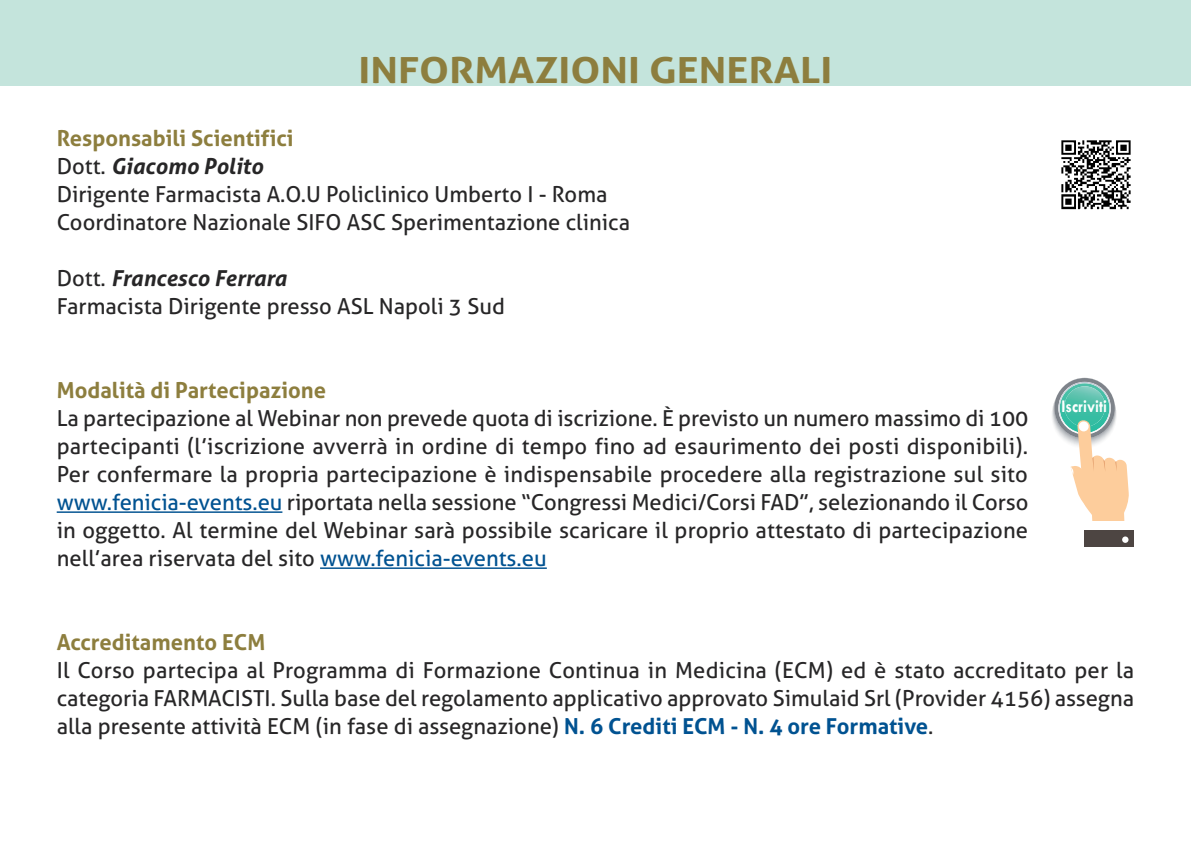
<style>
.page{position:relative;width:1191px;height:851px;background:#fff}
.page>*{position:absolute;margin:0;border:0;box-sizing:border-box;transform-origin:0 0}
.t1{font:700 36px "Aller";color:#8d7e3e;scale:1.15 1}
.t2{font:22px/28px "Aller";color:#272627}
.t3{font:700 22px "Aller";color:#8d7e3e}
.t4{font:700 18px "Tw Cen";color:#fff;scale:.85 1}
.s1{font-weight:700;color:#8d7e3e}
.s2{font-weight:700;font-style:italic}
.s3{color:#005291}
.s4{font-weight:700;color:#005291}
</style>
<div class="page">
<div style="left:0;top:0;width:1191px;height:85px;background:#c4e4dc"></div>
<hr style="left:57px;top:511px;width:225px;height:2px;background:#005291">
<hr style="left:320px;top:567px;width:227px;height:2px;background:#005291">
<div style="left:1084px;top:530px;width:50px;height:16px;background:#4d4542"></div>
<svg style="left:1052px;top:378px;width:77px;height:165px"></svg>
<img style="left:1061px;top:140px;width:70px;height:70px">
<h1 class="t1" style="left:358px;top:50px;width:414px">INFORMAZIONI GENERALI</h1>
<p class="t2" style="left:57px;top:124px;width:575px"><span class="s1">Responsabili Scientifici<br></span>Dott. <span class="s2">Giacomo Polito<br></span>Dirigente Farmacista A.O.U Policlinico Umberto I - Roma Coordinatore Nazionale SIFO ASC Sperimentazione clinica</p>
<p class="t2" style="left:57px;top:264px;width:450px">Dott. <span class="s2">Francesco Ferrara<br></span>Farmacista Dirigente presso ASL Napoli 3 Sud</p>
<p class="t3" style="left:57px;top:377px;width:271px">Modalità di Partecipazione</p>
<p class="t2" style="left:57px;top:404px;width:973px;text-align:justify">La partecipazione al Webinar non prevede quota di iscrizione. è previsto un numero massimo di 100 partecipanti (l’iscrizione avverrà in ordine di tempo fino ad esaurimento dei posti disponibili).<br>Per confermare la propria partecipazione è indispensabile procedere alla registrazione sul sito <span class="s3">www.fenicia-events.eu</span> riportata nella sessione “Congressi Medici/Corsi FAD”, selezionando il Corso in oggetto. Al termine del Webinar sarà possibile scaricare il proprio attestato di partecipazione nell’area riservata del sito <span class="s3">www.fenicia-events.eu</span></p>
<p class="t4" style="left:1061px;top:397px;width:55px">Iscriviti</p>
<p class="t3" style="left:57px;top:629px;width:210px">Accreditamento ECM</p>
<p class="t2" style="left:57px;top:656px;width:1079px;text-align:justify">Il Corso partecipa al Programma di Formazione Continua in Medicina (ECM) ed è stato accreditato per la categoria FARMACISTI. Sulla base del regolamento applicativo approvato Simulaid Srl (Provider 4156) assegna alla presente attività ECM (in fase di assegnazione) <span class="s4">N. 6 Crediti ECM - N. 4 ore Formative</span>.</p>
</div>
